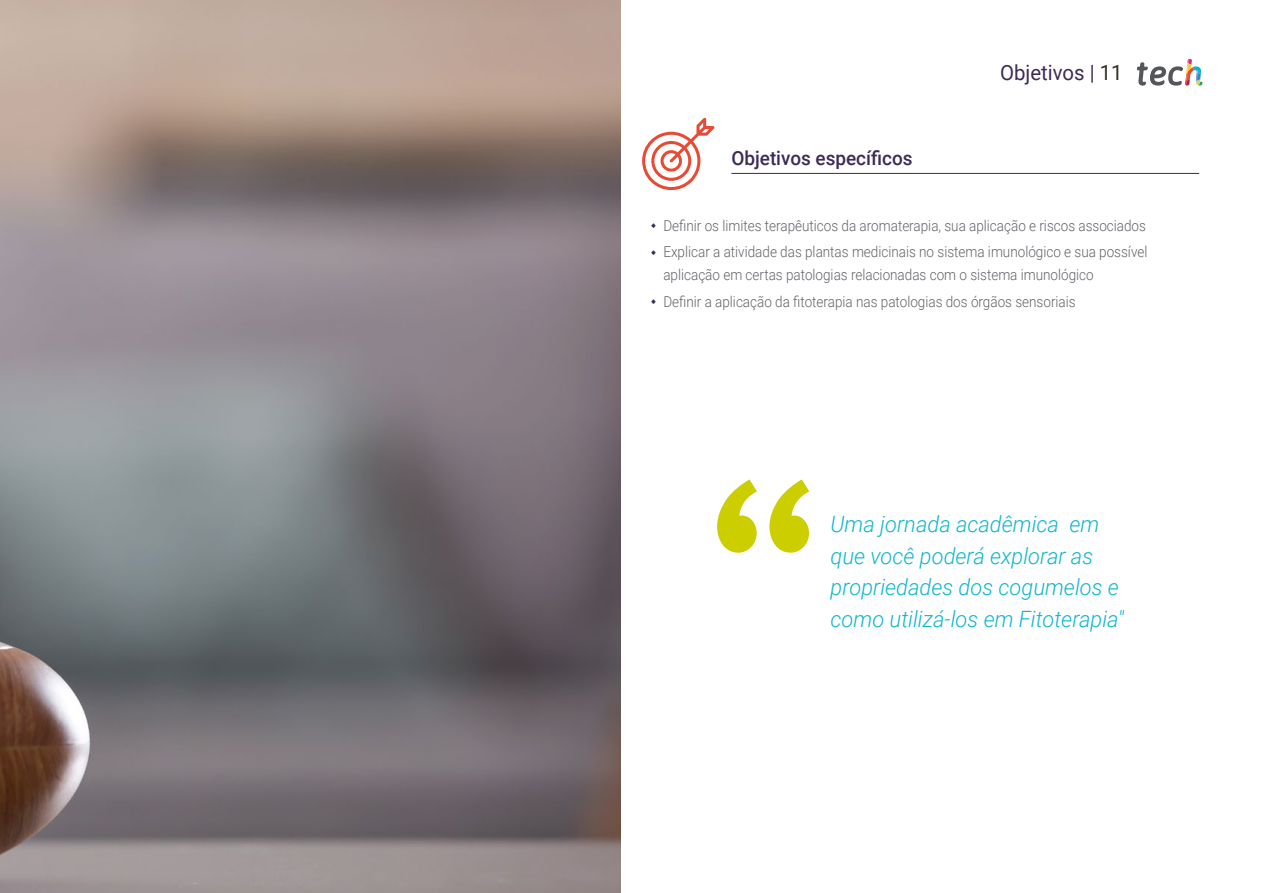
<style>
.page{position:relative;width:1263px;height:893px;background:#fff}
.page>*{position:absolute;margin:0;border:0;box-sizing:border-box;transform-origin:0 0}
.t1{font:italic 300 22.5px/31.5px "Roboto";color:#0fb6cf}
.t2{font:21px "Roboto";color:#3d2b56}
.t3{font:500 19.5px "Roboto";color:#3d2b56}
.t4{font:300 15px/26.7px "Roboto";color:#61646a;scale:.9 1}
.s1{color:#312e20}
</style>
<div class="page">
<svg style="left:642px;top:118px;width:72px;height:72px"></svg>
<hr style="left:731px;top:173px;width:468px;height:1px;background:#3d2b56">
<img style="left:0;top:0;width:621px;height:893px">
<svg style="left:1137px;top:59px;width:65px;height:27px"></svg>
<svg style="left:717px;top:479px;width:92px;height:74px"></svg>
<h3 class="t3" style="left:731px;top:144px;width:183px">Objetivos específicos</h3>
<h2 class="t2" style="left:1000px;top:57px;width:124px">Objetivos | <span class="s1">11</span></h2>
<p class="t4" style="left:663px;top:211px;width:539px">Definir os limites terapêuticos da aromaterapia, sua aplicação e riscos associados<br>Explicar a atividade das plantas medicinais no sistema imunológico e sua possível</p>
<p class="t4" style="left:663px;top:261px;width:480px">aplicação em certas patologias relacionadas com o sistema imunológico<br>Definir a aplicação da fitoterapia nas patologias dos órgãos sensoriais</p>
<h1 class="t1" style="left:830px;top:508px;width:295px">Uma jornada acadêmica em que você poderá explorar as propriedades dos cogumelos e como utilizá-los em Fitoterapia"</h1>
</div>
